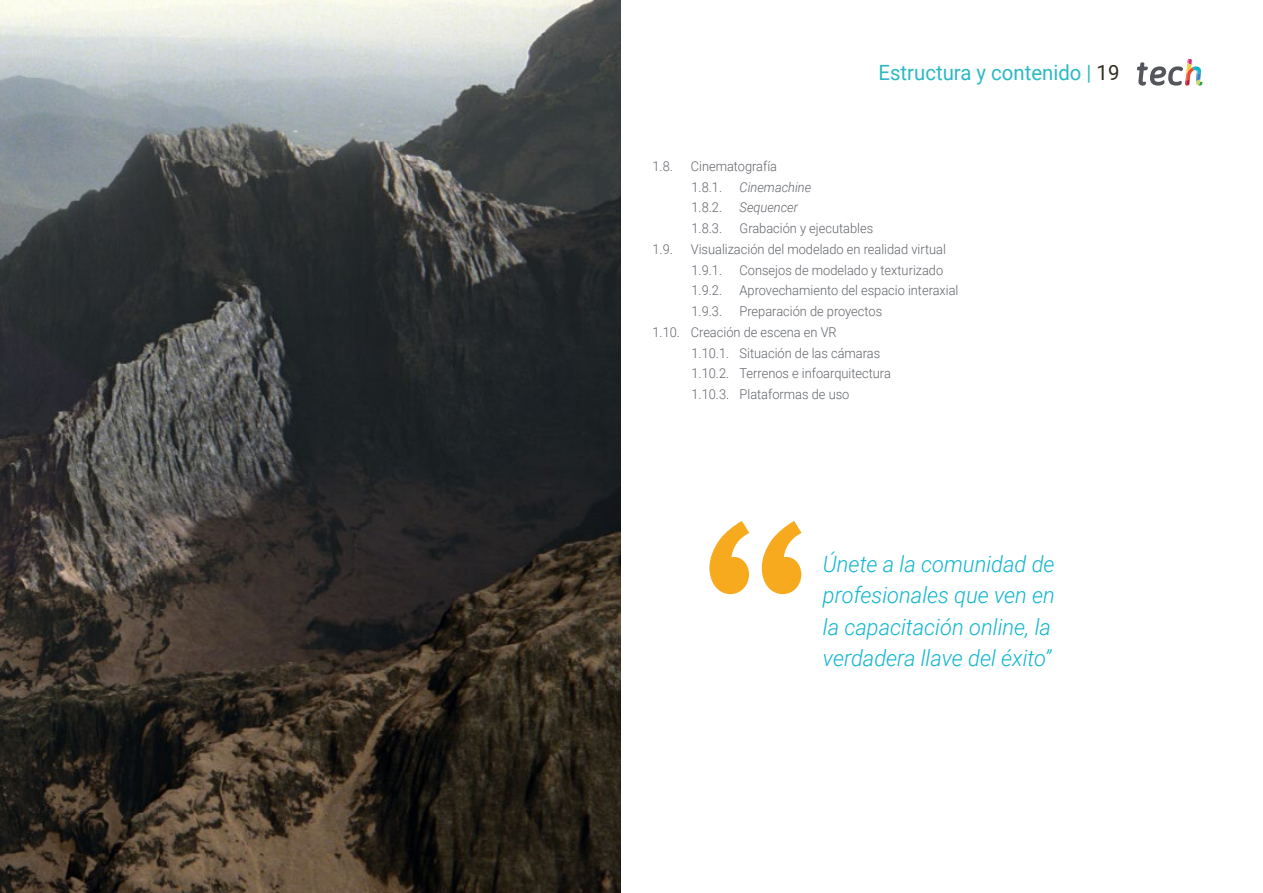
<style>
.page{position:relative;width:1263px;height:893px;background:#fff}
.page>*{position:absolute;margin:0;border:0;box-sizing:border-box;transform-origin:0 0}
.t1{font:italic 300 22.5px/31.5px "Roboto";color:#0fb6cf}
.t2{font:21px "Roboto";color:#2db8c5}
.t3{font:300 13.5px/20.7px "Roboto";color:#61646a;scale:.95 1}
.t4{font:italic 300 13.5px "Roboto";color:#61646a;scale:.95 1}
.s1{color:#312e20}
</style>
<div class="page">
<svg style="left:1137px;top:59px;width:65px;height:27px"></svg>
<svg style="left:709px;top:521px;width:93px;height:73px"></svg>
<img style="left:0;top:0;width:621px;height:893px">
<p class="t3" style="left:652px;top:155px;width:23px">1.8.</p>
<p class="t3" style="left:691px;top:155px;width:92px">Cinematografía<br>1.8.1.</p>
<p class="t4" style="left:739px;top:177px;width:77px">Cinemachine</p>
<h2 class="t2" style="left:878px;top:57px;width:242px">Estructura y contenido | <span class="s1">19</span></h2>
<p class="t3" style="left:691px;top:197px;width:34px">1.8.2.</p>
<p class="t4" style="left:739px;top:198px;width:63px">Sequencer</p>
<p class="t3" style="left:691px;top:217px;width:34px">1.8.3.</p>
<p class="t3" style="left:739px;top:217px;width:142px">Grabación y ejecutables</p>
<p class="t3" style="left:652px;top:238px;width:23px">1.9.</p>
<p class="t3" style="left:691px;top:238px;width:270px">Visualización del modelado en realidad virtual<br>1.9.1.</p>
<p class="t3" style="left:739px;top:259px;width:216px">Consejos de modelado y texturizado</p>
<p class="t3" style="left:691px;top:280px;width:34px">1.9.2.</p>
<p class="t3" style="left:739px;top:280px;width:232px">Aprovechamiento del espacio interaxial</p>
<p class="t3" style="left:691px;top:300px;width:34px">1.9.3.</p>
<p class="t3" style="left:652px;top:300px;width:243px;text-indent:87px">Preparación de proyectos<br>1.10. Creación de escena en VR</p>
<p class="t3" style="left:691px;top:342px;width:211px">1.10.1. Situación de las cámaras<br>1.10.2. Terrenos e infoarquitectura<br>1.10.3. Plataformas de uso</p>
<h1 class="t1" style="left:823px;top:547px;width:233px">Únete a la comunidad de profesionales que ven en la capacitación online, la verdadera llave del éxito”</h1>
</div>
